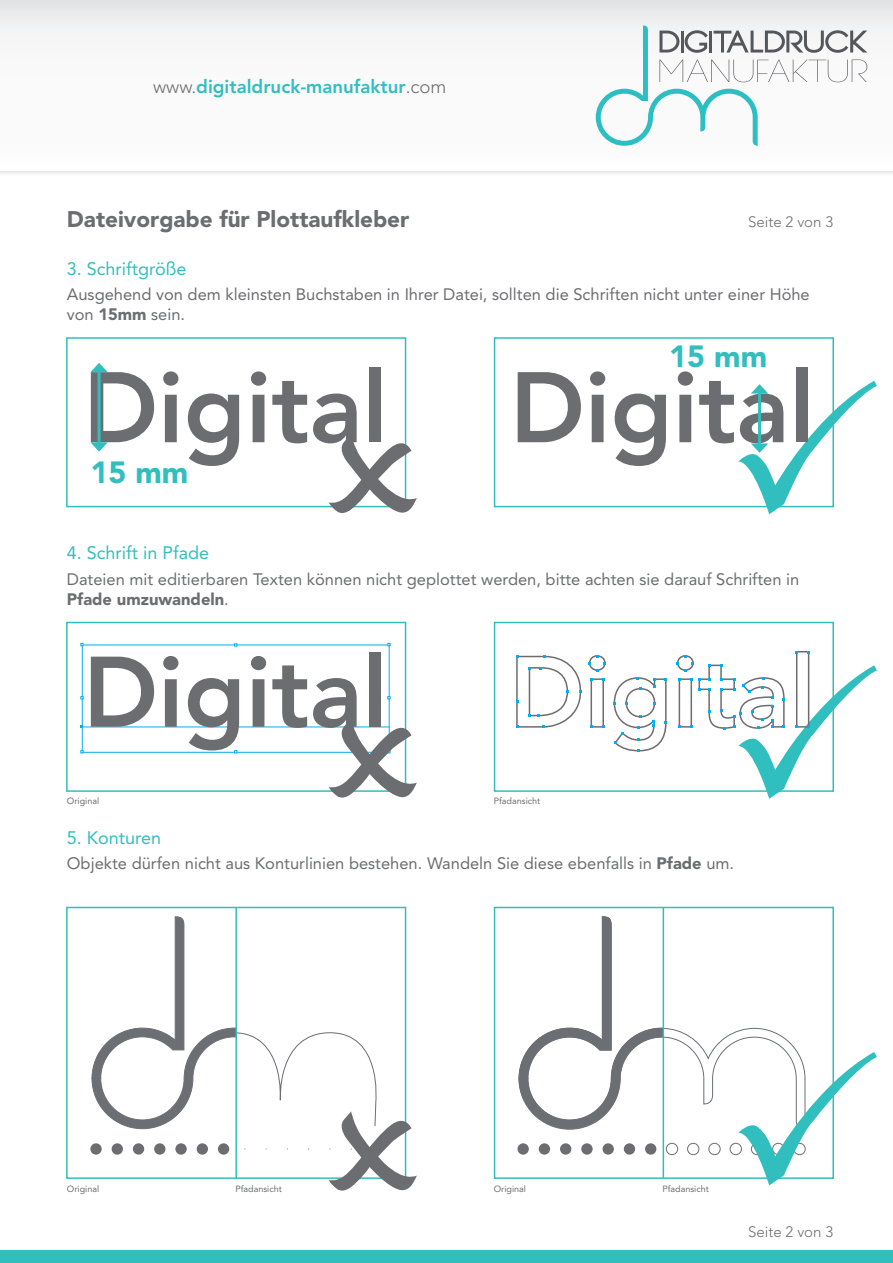
<style>
.page{position:relative;width:893px;height:1263px;background:#fff}
.page>*{position:absolute;margin:0;border:0;box-sizing:border-box;transform-origin:0 0}
.t1{font:800 99px "Avenir LT Std";color:#6c6d70}
.t2{font:900 30.45px "Avenir LT Std";color:#31bebf}
.t3{font:900 22.5px "Avenir LT Std";color:#6c6d70}
.t4{font:800 18.6px "Avenir LT Std";color:#31bebf}
.t5{font:18px "Avenir LT Std";color:#31bebf}
.t6{font:16.5px/19.8px "Avenir LT Std";color:#6c6d70}
.t7{font:300 15px "Avenir LT Std";color:#6c6d70}
.t8{font:9px "Avenir LT Std";color:#6c6d70}
.s1{font-weight:300;color:#6c6d70}
.s2{font-weight:900}
</style>
<div class="page">
<div style="left:730px;top:1143px;width:12px;height:12px;border:1px solid #6c6d70;border-radius:50%"></div>
<div style="left:66px;top:907px;width:340px;height:272px;border:2px solid #31bebf"></div>
<svg style="left:662px;top:916px;width:136px;height:215px"></svg>
<hr style="left:82px;top:727px;width:307px;height:1px;background:#00aeef">
<div style="left:66px;top:337px;width:340px;height:170px;border:2px solid #31bebf"></div>
<div style="left:494px;top:337px;width:340px;height:170px;border:2px solid #31bebf"></div>
<div style="left:0;top:0;width:893px;height:177px;background:#f4f4f4"></div>
<div style="left:0;top:0;width:893px;height:171px;background:linear-gradient(to bottom,#eeeff0,#fff)"></div>
<svg style="left:596px;top:26px;width:271px;height:120px"></svg>
<div style="left:0;top:1250px;width:893px;height:13px;background:#31bebf"></div>
<div style="left:66px;top:622px;width:340px;height:170px;border:2px solid #31bebf"></div>
<div style="left:494px;top:622px;width:340px;height:170px;border:2px solid #31bebf"></div>
<div style="left:494px;top:907px;width:340px;height:272px;border:2px solid #31bebf"></div>
<svg style="left:329px;top:434px;width:88px;height:79px"></svg>
<hr style="left:98px;top:369px;width:3px;height:76px;background:#31bebf">
<svg style="left:90px;top:363px;width:18px;height:9px"></svg>
<svg style="left:90px;top:442px;width:18px;height:10px"></svg>
<svg style="left:738px;top:381px;width:139px;height:133px"></svg>
<svg style="left:329px;top:718px;width:88px;height:80px"></svg>
<svg style="left:588px;top:655px;width:18px;height:73px"></svg>
<svg style="left:613px;top:677px;width:54px;height:75px"></svg>
<svg style="left:676px;top:651px;width:201px;height:148px"></svg>
<svg style="left:516px;top:655px;width:66px;height:73px"></svg>
<svg style="left:519px;top:914px;width:144px;height:216px"></svg>
<hr style="left:663px;top:907px;width:1px;height:271px;background:#31bebf">
<svg style="left:90px;top:1143px;width:12px;height:12px"></svg>
<div style="left:517px;top:1143px;width:12px;height:12px;background:#6c6d70;border-radius:50%"></div>
<div style="left:602px;top:1143px;width:12px;height:12px;background:#6c6d70;border-radius:50%"></div>
<div style="left:560px;top:1143px;width:11px;height:12px;background:#6c6d70;border-radius:50%"></div>
<div style="left:709px;top:1143px;width:11px;height:12px;border:1px solid #6c6d70;border-radius:50%"></div>
<div style="left:645px;top:1143px;width:11px;height:12px;background:#6c6d70;border-radius:50%"></div>
<div style="left:539px;top:1143px;width:11px;height:12px;background:#6c6d70;border-radius:50%"></div>
<div style="left:687px;top:1143px;width:12px;height:12px;border:1px solid #6c6d70;border-radius:50%"></div>
<div style="left:624px;top:1143px;width:11px;height:12px;background:#6c6d70;border-radius:50%"></div>
<div style="left:581px;top:1143px;width:12px;height:12px;background:#6c6d70;border-radius:50%"></div>
<div style="left:666px;top:1143px;width:12px;height:12px;border:1px solid #6c6d70;border-radius:50%"></div>
<svg style="left:738px;top:1052px;width:139px;height:133px"></svg>
<svg style="left:92px;top:914px;width:325px;height:277px"></svg>
<hr style="left:235px;top:907px;width:2px;height:271px;background:#31bebf">
<p class="t4" style="left:153px;top:75px;width:295px"><span class="s1">www.</span>digitaldruck-manufaktur<span class="s1">.com</span></p>
<h3 class="t3" style="left:67px;top:206px;width:344px">Dateivorgabe für Plottaufkleber</h3>
<p class="t7" style="left:748px;top:213px;width:87px">Seite 2 von 3</p>
<p class="t5" style="left:67px;top:258px;width:121px">3. Schriftgröße</p>
<p class="t6" style="left:67px;top:285px;width:744px">Ausgehend von dem kleinsten Buchstaben in Ihrer Datei, sollten die Schriften nicht unter einer Höhe von <span class="s2">15mm</span> sein.</p>
<h1 class="t1" style="left:83px;top:349px;width:307px">Digital</h1>
<h2 class="t2" style="left:90px;top:454px;width:100px">15 mm</h2>
<p class="t5" style="left:67px;top:542px;width:144px">4. Schrift in Pfade</p>
<h2 class="t2" style="left:669px;top:338px;width:100px">15 mm</h2>
<h1 class="t1" style="left:510px;top:349px;width:307px">Digital</h1>
<p class="t6" style="left:67px;top:569px;width:734px">Dateien mit editierbaren Texten können nicht geplottet werden, bitte achten sie darauf Schriften in<br><span class="s2">Pfade umzuwandeln</span>.</p>
<h1 class="t1" style="left:83px;top:634px;width:307px">Digital</h1>
<p class="t8" style="left:67px;top:795px;width:34px">Original</p>
<p class="t8" style="left:494px;top:795px;width:48px">Pfadansicht</p>
<p class="t5" style="left:67px;top:827px;width:96px">5. Konturen</p>
<p class="t6" style="left:67px;top:854px;width:669px">Objekte dürfen nicht aus Konturlinien bestehen. Wandeln Sie diese ebenfalls in <span class="s2">Pfade</span> um.</p>
<p class="t8" style="left:67px;top:1183px;width:34px">Original</p>
<p class="t8" style="left:235px;top:1183px;width:48px">Pfadansicht</p>
<p class="t8" style="left:494px;top:1183px;width:34px">Original</p>
<p class="t8" style="left:662px;top:1183px;width:48px">Pfadansicht</p>
<p class="t7" style="left:748px;top:1223px;width:87px">Seite 2 von 3</p>
</div>
